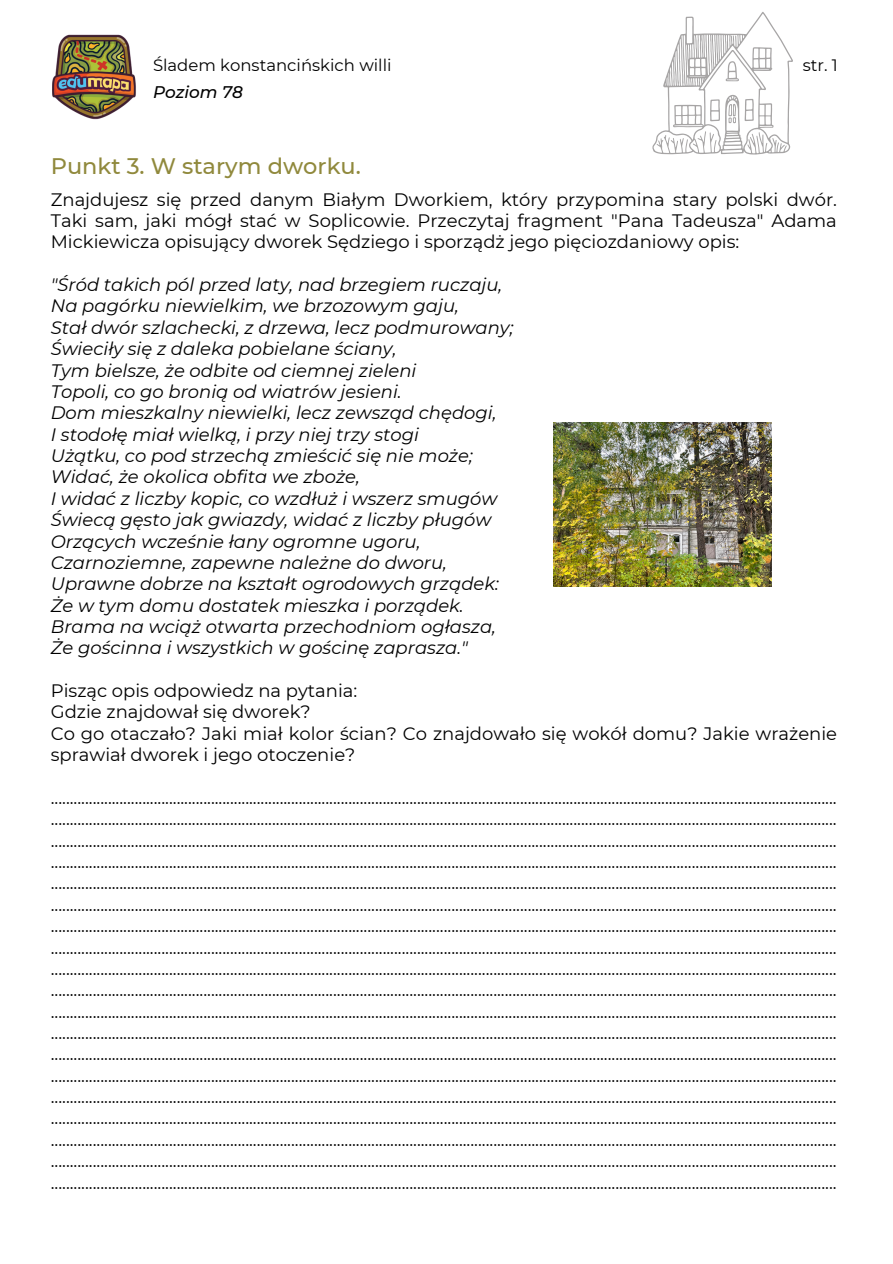
<style>
.page{position:relative;width:893px;height:1264px;background:#fff}
.page>*{position:absolute;margin:0;border:0;box-sizing:border-box;transform-origin:0 0}
.t1{font:500 22.5px "Montserrat";color:#90893c}
.t2{font:18px/21.3px "Montserrat";color:#000;text-align:justify}
.t3{font:italic 18px "Montserrat";color:#000}
.t4{font:italic 500 16.8px "Montserrat";color:#000}
.t5{font:16.5px "Montserrat";color:#000}
</style>
<div class="page">
<img style="left:553px;top:422px;width:218px;height:164px">
<img style="left:52px;top:34px;width:84px;height:86px">
<svg style="left:652px;top:12px;width:140px;height:142px"></svg>
<p class="t5" style="left:153px;top:55px;width:240px">Śladem konstancińskich willi</p>
<p class="t4" style="left:153px;top:82px;width:92px">Poziom 78</p>
<p class="t1" style="left:51px;top:152px;width:311px">Punkt 3. W starym dworku.</p>
<p class="t5" style="left:802px;top:55px;width:37px">str. 1</p>
<p class="t2" style="left:51px;top:188px;width:787px">Znajdujesz się przed danym Białym Dworkiem, który przypomina stary polski dwór.<br>Taki sam, jaki mógł stać w Soplicowie. Przeczytaj fragment "Pana Tadeusza" Adama Mickiewicza opisujący dworek Sędziego i sporządż jego pięciozdaniowy opis:</p>
<p class="t3" style="left:51px;top:274px;width:453px">"Śród takich pól przed laty, nad brzegiem ruczaju,</p>
<p class="t3" style="left:51px;top:295px;width:409px">Na pagórku niewielkim, we brzozowym gaju,</p>
<p class="t3" style="left:51px;top:316px;width:464px">Stał dwór szlachecki, z drzewa, lecz podmurowany;</p>
<p class="t3" style="left:51px;top:338px;width:347px">Świeciły się z daleka pobielane ściany,</p>
<p class="t3" style="left:51px;top:359px;width:367px">Tym bielsze, że odbite od ciemnej zieleni</p>
<p class="t3" style="left:51px;top:380px;width:352px">Topoli, co go bronią od wiatrów jesieni.</p>
<p class="t3" style="left:51px;top:402px;width:447px">Dom mieszkalny niewielki, lecz zewsząd chędogi,</p>
<p class="t3" style="left:51px;top:423px;width:369px">I stodołę miał wielką, i przy niej trzy stogi</p>
<p class="t3" style="left:51px;top:444px;width:423px">Użątku, co pod strzechą zmieścić się nie może;</p>
<p class="t3" style="left:51px;top:466px;width:311px">Widać, że okolica obfita we zboże,</p>
<p class="t3" style="left:51px;top:487px;width:448px">I widać z liczby kopic, co wzdłuż i wszerz smugów</p>
<p class="t3" style="left:51px;top:508px;width:442px">Świecą gęsto jak gwiazdy, widać z liczby pługów</p>
<p class="t3" style="left:51px;top:530px;width:371px">Orzących wcześnie łany ogromne ugoru,</p>
<p class="t3" style="left:51px;top:551px;width:398px">Czarnoziemne, zapewne należne do dworu,</p>
<p class="t3" style="left:51px;top:573px;width:449px">Uprawne dobrze na kształt ogrodowych grządek:</p>
<p class="t3" style="left:51px;top:594px;width:414px">Że w tym domu dostatek mieszka i porządek.</p>
<p class="t3" style="left:51px;top:615px;width:447px">Brama na wciąż otwarta przechodniom ogłasza,</p>
<p class="t3" style="left:51px;top:637px;width:418px">Że gościnna i wszystkich w gościnę zaprasza."</p>
<p class="t2" style="left:51px;top:680px;width:308px">Pisząc opis odpowiedz na pytania:</p>
<p class="t2" style="left:51px;top:701px;width:261px">Gdzie znajdował się dworek?</p>
<p class="t2" style="left:51px;top:722px;width:787px">Co go otaczało? Jaki miał kolor ścian? Co znajdowało się wokół domu? Jakie wrażenie sprawiał dworek i jego otoczenie?</p>
<p class="t2" style="left:51px;top:786px;width:787px">..............................................................................................................................................................................................................</p>
<p class="t2" style="left:51px;top:808px;width:787px">..............................................................................................................................................................................................................</p>
<p class="t2" style="left:51px;top:829px;width:787px">.............................................................................................................................................................................................................. .............................................................................................................................................................................................................. .............................................................................................................................................................................................................. .............................................................................................................................................................................................................. .............................................................................................................................................................................................................. .............................................................................................................................................................................................................. .............................................................................................................................................................................................................. .............................................................................................................................................................................................................. .............................................................................................................................................................................................................. .............................................................................................................................................................................................................. .............................................................................................................................................................................................................. .............................................................................................................................................................................................................. .............................................................................................................................................................................................................. .............................................................................................................................................................................................................. .............................................................................................................................................................................................................. .............................................................................................................................................................................................................. ..............................................................................................................................................................................................................</p>
</div>
